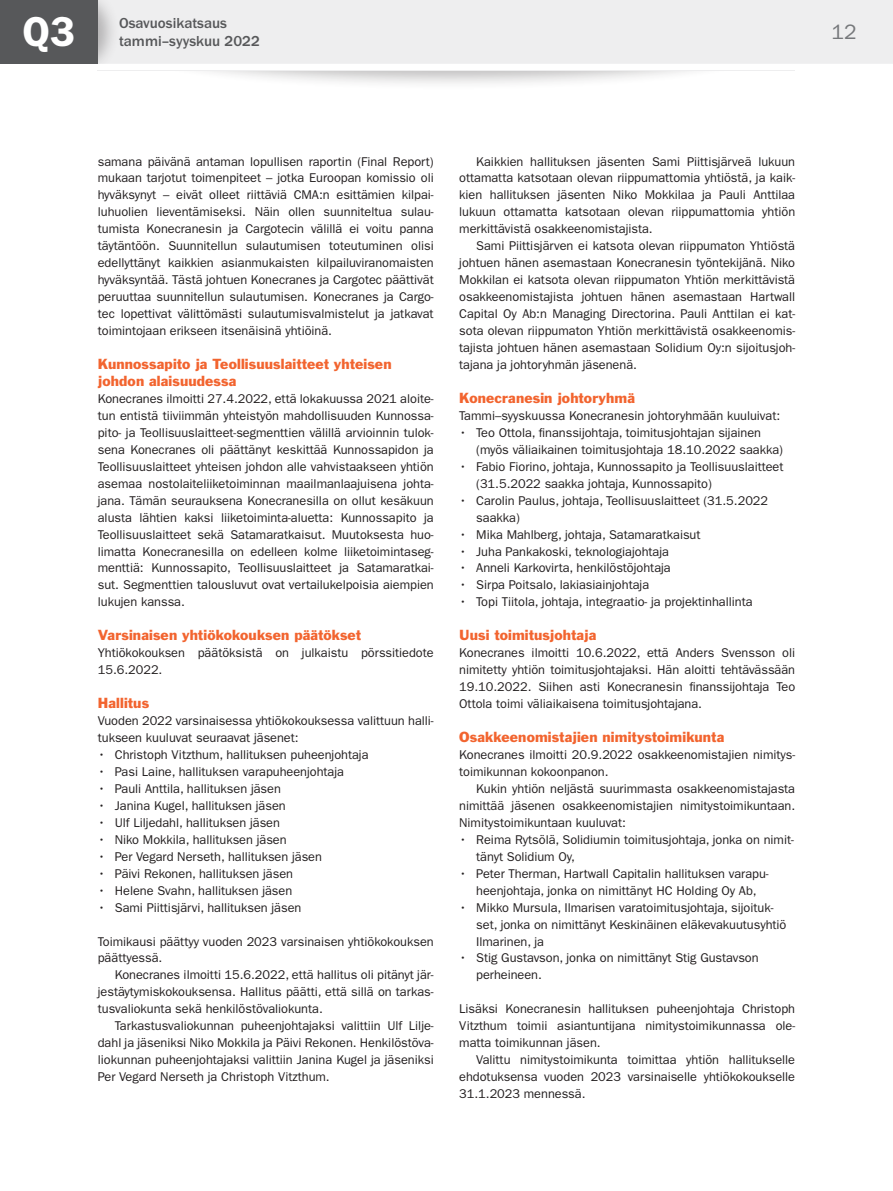
<style>
.page{position:relative;width:893px;height:1191px;background:#fff}
.page>*{position:absolute;margin:0;border:0;box-sizing:border-box;transform-origin:0 0}
.t1{font:600 42px "ITC Franklin Gothic Std";color:#fff}
.t2{font:21px "ITC Franklin Gothic Std";color:#76787b}
.t3{font:500 15px/18px "ITC Franklin Gothic Std";color:#57585a}
.t4{font:13.5px/17px "Franklin Gothic Std";letter-spacing:.01em;color:#f2642f}
.fi_P_1_base{font:12.75px/17px "ITC Franklin Gothic Std";letter-spacing:-.005em;color:#231f20}
.fi_P_1_base_indent{font:12.75px/17px "ITC Franklin Gothic Std";letter-spacing:-.005em;color:#231f20;text-align:justify}
</style>
<div class="page">
<div style="left:138px;top:2px;width:623px;height:89px;background:#231f20;opacity:.3"></div>
<div style="left:0;top:53px;width:893px;height:17px;background:#fff"></div>
<div style="left:120px;top:0;width:773px;height:64px;background:#eeeeef"></div>
<div style="left:98px;top:0;width:22px;height:64px;background:#231f20;opacity:.3"></div>
<div style="left:0;top:0;width:98px;height:64px;background:#57585a"></div>
<h1 class="t1" style="left:22px;top:7px;width:54px">Q3</h1>
<p class="t3" style="left:119px;top:14px;width:142px">Osavuosikatsaus tammi–syyskuu 2022</p>
<h2 class="t2" style="left:831px;top:20px;width:27px">12</h2>
<p class="fi_P_1_base_indent" style="left:98px;top:153px;width:337px">samana päivänä antaman lopullisen raportin (Final Report) mukaan tarjotut toimenpiteet – jotka Euroopan komissio oli hyväksynyt – eivät olleet riittäviä CMA:n esittämien kilpai&shy;luhuolien lieventämiseksi. Näin ollen suunniteltua sulau&shy;tumista Konecranesin ja Cargotecin välillä ei voitu panna täytäntöön. Suunnitellun sulautumisen toteutuminen olisi edellyttänyt kaikkien asianmukaisten kilpailuviranomaisten hyväksyntää. Tästä johtuen Konecranes ja Cargotec päättivät peruuttaa suunnitellun sulautumisen. Konecranes ja Cargo&shy;tec lopettivat välittömästi sulautumisvalmistelut ja jatkavat toimintojaan erikseen itsenäisinä yhtiöinä.</p>
<p class="t4" style="left:98px;top:355px;width:295px">Kunnossapito ja Teollisuuslaitteet yhteisen johdon alaisuudessa</p>
<p class="fi_P_1_base" style="left:98px;top:390px;width:337px;text-align:justify">Konecranes ilmoitti 27.4.2022, että lokakuussa 2021 aloite&shy;tun entistä tiiviimmän yhteistyön mahdollisuuden Kunnossa&shy;pito- ja Teollisuuslaitteet-segmenttien välillä arvioinnin tulok&shy;sena Konecranes oli päättänyt keskittää Kunnossapidon ja Teollisuuslaitteet yhteisen johdon alle vahvistaakseen yhtiön asemaa nostolaiteliiketoiminnan maailmanlaajuisena johta&shy;jana. Tämän seurauksena Konecranesilla on ollut kesäkuun alusta lähtien kaksi liiketoiminta-aluetta: Kunnossapito ja Teollisuuslaitteet sekä Satamaratkaisut. Muutoksesta huo&shy;limatta Konecranesilla on edelleen kolme liiketoimintaseg&shy;menttiä: Kunnossapito, Teollisuuslaitteet ja Satamaratkai&shy;sut. Segmenttien talousluvut ovat vertailukelpoisia aiempien lukujen kanssa.</p>
<p class="t4" style="left:98px;top:626px;width:265px">Varsinaisen yhtiökokouksen päätökset</p>
<p class="fi_P_1_base" style="left:98px;top:644px;width:337px">Yhtiökokouksen päätöksistä on julkaistu pörssitiedote<br>15.6.2022.</p>
<p class="t4" style="left:98px;top:694px;width:53px">Hallitus</p>
<p class="fi_P_1_base" style="left:98px;top:712px;width:337px">Vuoden 2022 varsinaisessa yhtiökokouksessa valittuun halli&shy;tukseen kuuluvat seuraavat jäsenet:</p>
<p class="fi_P_1_base" style="left:98px;top:746px;width:272px">• Christoph Vitzthum, hallituksen puheenjohtaja</p>
<p class="fi_P_1_base" style="left:98px;top:763px;width:248px">• Pasi Laine, hallituksen varapuheenjohtaja</p>
<p class="fi_P_1_base" style="left:98px;top:780px;width:185px">• Pauli Anttila, hallituksen jäsen</p>
<p class="fi_P_1_base" style="left:98px;top:797px;width:189px">• Janina Kugel, hallituksen jäsen</p>
<p class="fi_P_1_base" style="left:98px;top:814px;width:184px">• Ulf Liljedahl, hallituksen jäsen</p>
<p class="fi_P_1_base" style="left:98px;top:831px;width:190px">• Niko Mokkila, hallituksen jäsen</p>
<p class="fi_P_1_base" style="left:98px;top:848px;width:226px">• Per Vegard Nerseth, hallituksen jäsen</p>
<p class="fi_P_1_base" style="left:98px;top:865px;width:197px">• Päivi Rekonen, hallituksen jäsen</p>
<p class="fi_P_1_base" style="left:98px;top:882px;width:196px">• Helene Svahn, hallituksen jäsen</p>
<p class="fi_P_1_base" style="left:98px;top:899px;width:205px">• Sami Piittisjärvi, hallituksen jäsen</p>
<p class="fi_P_1_base" style="left:98px;top:932px;width:337px">Toimikausi päättyy vuoden 2023 varsinaisen yhtiökokouksen päättyessä.</p>
<p class="fi_P_1_base_indent" style="left:98px;top:966px;width:337px;text-indent:17px">Konecranes ilmoitti 15.6.2022, että hallitus oli pitänyt jär&shy;jestäytymiskokouksensa. Hallitus päätti, että sillä on tarkas&shy;tusvaliokunta sekä henkilöstövaliokunta.</p>
<p class="fi_P_1_base_indent" style="left:98px;top:1017px;width:337px;text-indent:17px">Tarkastusvaliokunnan puheenjohtajaksi valittiin Ulf Lilje&shy;dahl ja jäseniksi Niko Mokkila ja Päivi Rekonen. Henkilöstöva&shy;liokunnan puheenjohtajaksi valittiin Janina Kugel ja jäseniksi Per Vegard Nerseth ja Christoph Vitzthum.</p>
<p class="fi_P_1_base_indent" style="left:459px;top:153px;width:337px;text-indent:17px">Kaikkien hallituksen jäsenten Sami Piittisjärveä lukuun ottamatta katsotaan olevan riippumattomia yhtiöstä, ja kaik&shy;kien hallituksen jäsenten Niko Mokkilaa ja Pauli Anttilaa lukuun ottamatta katsotaan olevan riippumattomia yhtiön merkittävistä osakkeenomistajista.</p>
<p class="fi_P_1_base_indent" style="left:459px;top:238px;width:337px;text-indent:17px">Sami Piittisjärven ei katsota olevan riippumaton Yhtiöstä johtuen hänen asemastaan Konecranesin työntekijänä. Niko Mokkilan ei katsota olevan riippumaton Yhtiön merkittävistä osakkeenomistajista johtuen hänen asemastaan Hartwall Capital Oy Ab:n Managing Directorina. Pauli Anttilan ei kat&shy;sota olevan riippumaton Yhtiön merkittävistä osakkeenomis&shy;tajista johtuen hänen asemastaan Solidium Oy:n sijoitusjoh&shy;tajana ja johtoryhmän jäsenenä.</p>
<p class="t4" style="left:459px;top:389px;width:177px">Konecranesin johtoryhmä</p>
<p class="fi_P_1_base" style="left:459px;top:407px;width:322px">Tammi–syyskuussa Konecranesin johtoryhmään kuuluivat:</p>
<p class="fi_P_1_base" style="left:476px;top:424px;width:308px;text-indent:-17px">• Teo Ottola, finanssijohtaja, toimitusjohtajan sijainen (myös väliaikainen toimitusjohtaja 18.10.2022 saakka)</p>
<p class="fi_P_1_base" style="left:476px;top:458px;width:309px;text-indent:-17px">• Fabio Fiorino, johtaja, Kunnossapito ja Teollisuuslaitteet (31.5.2022 saakka johtaja, Kunnossapito)</p>
<p class="fi_P_1_base" style="left:476px;top:492px;width:293px;text-indent:-17px">• Carolin Paulus, johtaja, Teollisuuslaitteet (31.5.2022 saakka)</p>
<p class="fi_P_1_base" style="left:459px;top:526px;width:243px">• Mika Mahlberg, johtaja, Satamaratkaisut</p>
<p class="fi_P_1_base" style="left:459px;top:543px;width:211px">• Juha Pankakoski, teknologiajohtaja</p>
<p class="fi_P_1_base" style="left:459px;top:560px;width:213px">• Anneli Karkovirta, henkilöstöjohtaja</p>
<p class="fi_P_1_base" style="left:459px;top:577px;width:191px">• Sirpa Poitsalo, lakiasiainjohtaja</p>
<p class="fi_P_1_base" style="left:459px;top:593px;width:295px">• Topi Tiitola, johtaja, integraatio- ja projektinhallinta</p>
<p class="t4" style="left:459px;top:626px;width:139px">Uusi toimitusjohtaja</p>
<p class="fi_P_1_base" style="left:459px;top:644px;width:337px;text-align:justify">Konecranes ilmoitti 10.6.2022, että Anders Svensson oli nimitetty yhtiön toimitusjohtajaksi. Hän aloitti tehtävässään 19.10.2022. Siihen asti Konecranesin finanssijohtaja Teo Ottola toimi väliaikaisena toimitusjohtajana.</p>
<p class="t4" style="left:459px;top:728px;width:266px">Osakkeenomistajien nimitystoimikunta</p>
<p class="fi_P_1_base" style="left:459px;top:746px;width:337px">Konecranes ilmoitti 20.9.2022 osakkeenomistajien nimitys&shy;toimikunnan kokoonpanon.</p>
<p class="fi_P_1_base_indent" style="left:459px;top:780px;width:337px;text-indent:17px">Kukin yhtiön neljästä suurimmasta osakkeenomistajasta nimittää jäsenen osakkeenomistajien nimitystoimikuntaan.<br>Nimitystoimikuntaan kuuluvat:</p>
<p class="fi_P_1_base" style="left:476px;top:831px;width:319px;text-indent:-17px">• Reima Rytsölä, Solidiumin toimitusjohtaja, jonka on nimit&shy;tänyt Solidium Oy,</p>
<p class="fi_P_1_base" style="left:459px;top:865px;width:311px;text-align:center">• Peter Therman, Hartwall Capitalin hallituksen varapu&shy;heenjohtaja, jonka on nimittänyt HC Holding Oy Ab,</p>
<p class="fi_P_1_base" style="left:476px;top:899px;width:312px;text-indent:-17px">• Mikko Mursula, Ilmarisen varatoimitusjohtaja, sijoituk&shy;set, jonka on nimittänyt Keskinäinen eläkevakuutusyhtiö<br>Ilmarinen, ja</p>
<p class="fi_P_1_base" style="left:476px;top:949px;width:284px;text-indent:-17px">• Stig Gustavson, jonka on nimittänyt Stig Gustavson perheineen.</p>
<p class="fi_P_1_base" style="left:459px;top:1000px;width:337px;text-align:justify">Lisäksi Konecranesin hallituksen puheenjohtaja Christoph Vitzthum toimii asiantuntijana nimitystoimikunnassa ole&shy;matta toimikunnan jäsen.</p>
<p class="fi_P_1_base_indent" style="left:459px;top:1051px;width:337px;text-indent:17px">Valittu nimitystoimikunta toimittaa yhtiön hallitukselle ehdotuksensa vuoden 2023 varsinaiselle yhtiökokoukselle 31.1.2023 mennessä.</p>
</div>
